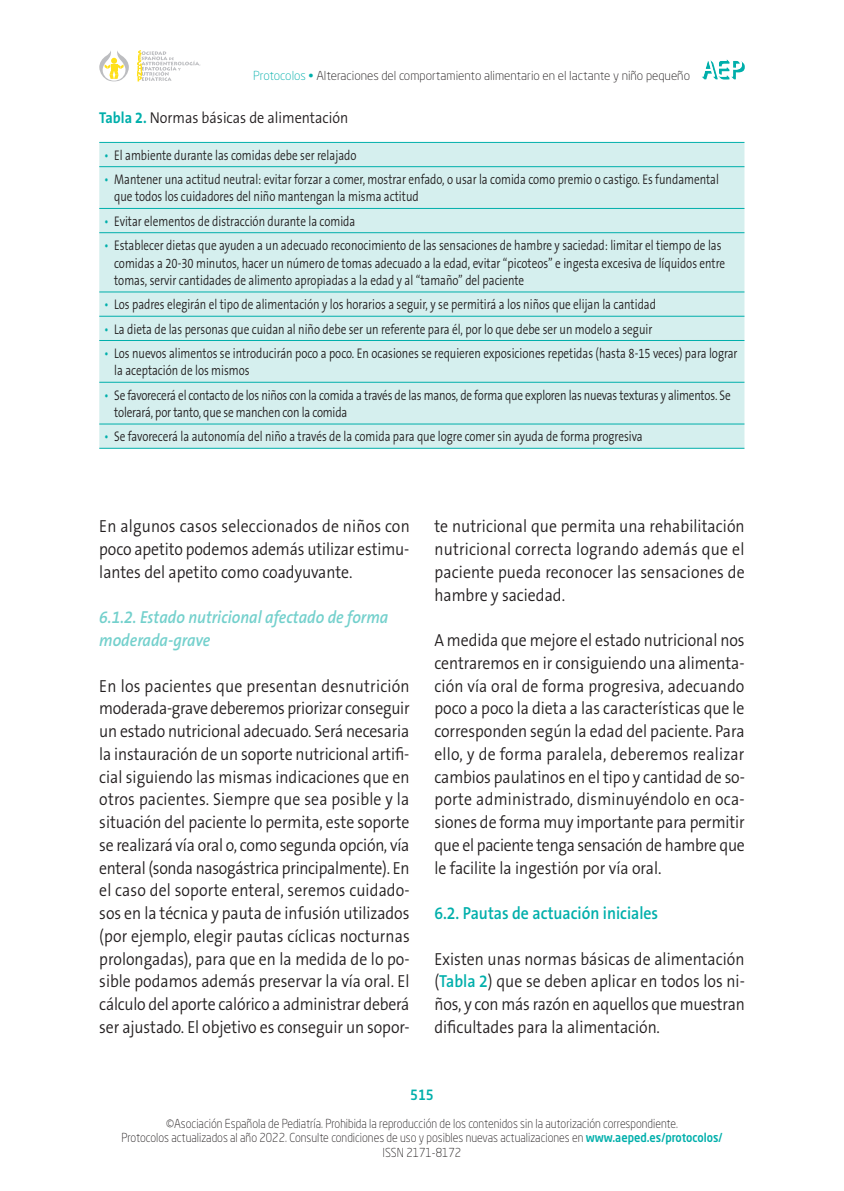
<style>
.page{position:relative;width:844px;height:1191px;background:#fff}
.page>*{position:absolute;margin:0;border:0;box-sizing:border-box;transform-origin:0 0}
.t1{font:300 17.5px/22.8px "The Sans B W4";color:#231f20;text-align:justify;scale:.9 1}
.t2{font:italic 600 17.5px/22.8px "The Sans B W6";color:#73d0cc;scale:.9 1}
.t3{font:600 17.5px "The Sans B W6";color:#00afab;scale:.9 1}
.t4{font:300 15.75px "The Sans B W4";color:#231f20;scale:.9 1}
.t5{font:300 14px/17.5px "The Sans B W4";color:#231f20;scale:.8 1}
.t6{font:500 14px "Neo Sans Std";color:#00afab;scale:.9 1}
.t7{font:300 12.25px/14.7px "Neo Sans Std";color:#231f20;text-align:center;scale:.9 1}
.t8{font:300 12.25px "Neo Sans Std";color:#231f20}
.s1{color:#00afab}
.s2{font-family:"The Sans B W7";font-weight:700;color:#00afab}
.s3{font-family:"The Sans B W6";font-weight:600;color:#00afab}
.s4{font-weight:500;color:#00afab}
</style>
<div class="page">
<svg style="left:701px;top:59px;width:43px;height:21px"></svg>
<svg style="left:99px;top:51px;width:30px;height:30px"></svg>
<svg style="left:137px;top:50px;width:63px;height:31px"></svg>
<div style="left:99px;top:143px;width:645px;height:305px;background:#d5efee"></div>
<hr style="left:99px;top:448px;width:645px;height:1px;background:#00afab">
<hr style="left:99px;top:166px;width:645px;height:1px;background:#00afab">
<hr style="left:99px;top:208px;width:645px;height:1px;background:#00afab">
<hr style="left:99px;top:232px;width:645px;height:1px;background:#00afab">
<hr style="left:99px;top:292px;width:645px;height:1px;background:#00afab">
<hr style="left:99px;top:316px;width:645px;height:1px;background:#00afab">
<hr style="left:99px;top:340px;width:645px;height:1px;background:#00afab">
<hr style="left:99px;top:382px;width:645px;height:1px;background:#00afab">
<hr style="left:99px;top:424px;width:645px;height:1px;background:#00afab">
<hr style="left:99px;top:142px;width:645px;height:1px;background:#00afab">
<p class="t8" style="left:253px;top:67px;width:438px"><span class="s1">Protocolos •</span> Alteraciones del comportamiento alimentario en el lactante y niño pequeño</p>
<p class="t4" style="left:99px;top:107px;width:278px"><span class="s2">Tabla 2.</span> Normas básicas de alimentación</p>
<p class="t5" style="left:104px;top:146px;width:317px"><span class="s1">•</span> El ambiente durante las comidas debe ser relajado</p>
<p class="t5" style="left:114px;top:171px;width:757px;text-indent:-10px"><span class="s1">•</span> Mantener una actitud neutral: evitar forzar a comer, mostrar enfado, o usar la comida como premio o castigo. Es fundamental que todos los cuidadores del niño mantengan la misma actitud</p>
<p class="t5" style="left:104px;top:212px;width:315px"><span class="s1">•</span> Evitar elementos de distracción durante la comida</p>
<p class="t5" style="left:114px;top:237px;width:765px;text-indent:-10px"><span class="s1">•</span> Establecer dietas que ayuden a un adecuado reconocimiento de las sensaciones de hambre y saciedad: limitar el tiempo de las comidas a 20-30 minutos, hacer un número de tomas adecuado a la edad, evitar “picoteos” e ingesta excesiva de líquidos entre tomas, servir cantidades de alimento apropiadas a la edad y al “tamaño” del paciente</p>
<p class="t5" style="left:104px;top:296px;width:691px"><span class="s1">•</span> Los padres elegirán el tipo de alimentación y los horarios a seguir, y se permitirá a los niños que elijan la cantidad</p>
<p class="t5" style="left:104px;top:320px;width:686px"><span class="s1">•</span> La dieta de las personas que cuidan al niño debe ser un referente para él, por lo que debe ser un modelo a seguir</p>
<p class="t5" style="left:114px;top:344px;width:780px;text-indent:-10px"><span class="s1">•</span> Los nuevos alimentos se introducirán poco a poco. En ocasiones se requieren exposiciones repetidas (hasta 8-15 veces) para lograr la aceptación de los mismos</p>
<p class="t5" style="left:114px;top:386px;width:772px;text-indent:-10px"><span class="s1">•</span> Se favorecerá el contacto de los niños con la comida a través de las manos, de forma que exploren las nuevas texturas y alimentos. Se tolerará, por tanto, que se manchen con la comida</p>
<p class="t5" style="left:104px;top:428px;width:674px"><span class="s1">•</span> Se favorecerá la autonomía del niño a través de la comida para que logre comer sin ayuda de forma progresiva</p>
<p class="t1" style="left:99px;top:515px;width:346px">En algunos casos seleccionados de niños con poco apetito podemos además utilizar estimu&shy;lantes del apetito como coadyuvante.</p>
<p class="t2" style="left:99px;top:606px;width:323px">6.1.2. Estado nutricional afectado de forma moderada-grave</p>
<p class="t1" style="left:99px;top:674px;width:346px">En los pacientes que presentan desnutrición moderada-grave deberemos priorizar conseguir un estado nutricional adecuado. Será necesaria la instauración de un soporte nutricional artifi&shy;cial siguiendo las mismas indicaciones que en otros pacientes. Siempre que sea posible y la situación del paciente lo permita, este soporte se realizará vía oral o, como segunda opción, vía enteral (sonda nasogástrica principalmente). En el caso del soporte enteral, seremos cuidado&shy;sos en la técnica y pauta de infusión utilizados (por ejemplo, elegir pautas cíclicas nocturnas prolongadas), para que en la medida de lo po&shy;sible podamos además preservar la vía oral. El cálculo del aporte calórico a administrar deberá ser ajustado. El objetivo es conseguir un sopor-</p>
<p class="t1" style="left:434px;top:515px;width:346px">te nutricional que permita una rehabilitación nutricional correcta logrando además que el paciente pueda reconocer las sensaciones de hambre y saciedad.</p>
<p class="t1" style="left:434px;top:629px;width:346px">A medida que mejore el estado nutricional nos centraremos en ir consiguiendo una alimenta&shy;ción vía oral de forma progresiva, adecuando poco a poco la dieta a las características que le corresponden según la edad del paciente. Para ello, y de forma paralela, deberemos realizar cambios paulatinos en el tipo y cantidad de so&shy;porte administrado, disminuyéndolo en oca&shy;siones de forma muy importante para permitir que el paciente tenga sensación de hambre que le facilite la ingestión por vía oral.</p>
<p class="t3" style="left:434px;top:902px;width:250px">6.2. Pautas de actuación iniciales</p>
<p class="t1" style="left:434px;top:947px;width:346px">Existen unas normas básicas de alimentación (<span class="s3">Tabla 2</span>) que se deben aplicar en todos los ni&shy;ños, y con más razón en aquellos que muestran dificultades para la alimentación.</p>
<p class="t6" style="left:410px;top:1086px;width:28px">515</p>
<p class="t7" style="left:121px;top:1115px;width:669px">©Asociación Española de Pediatría. Prohibida la reproducción de los contenidos sin la autorización correspondiente.<br>Protocolos actualizados al año 2022. Consulte condiciones de uso y posibles nuevas actualizaciones en <span class="s4">www.aeped.es/protocolos/<br></span>ISSN 2171-8172</p>
</div>
